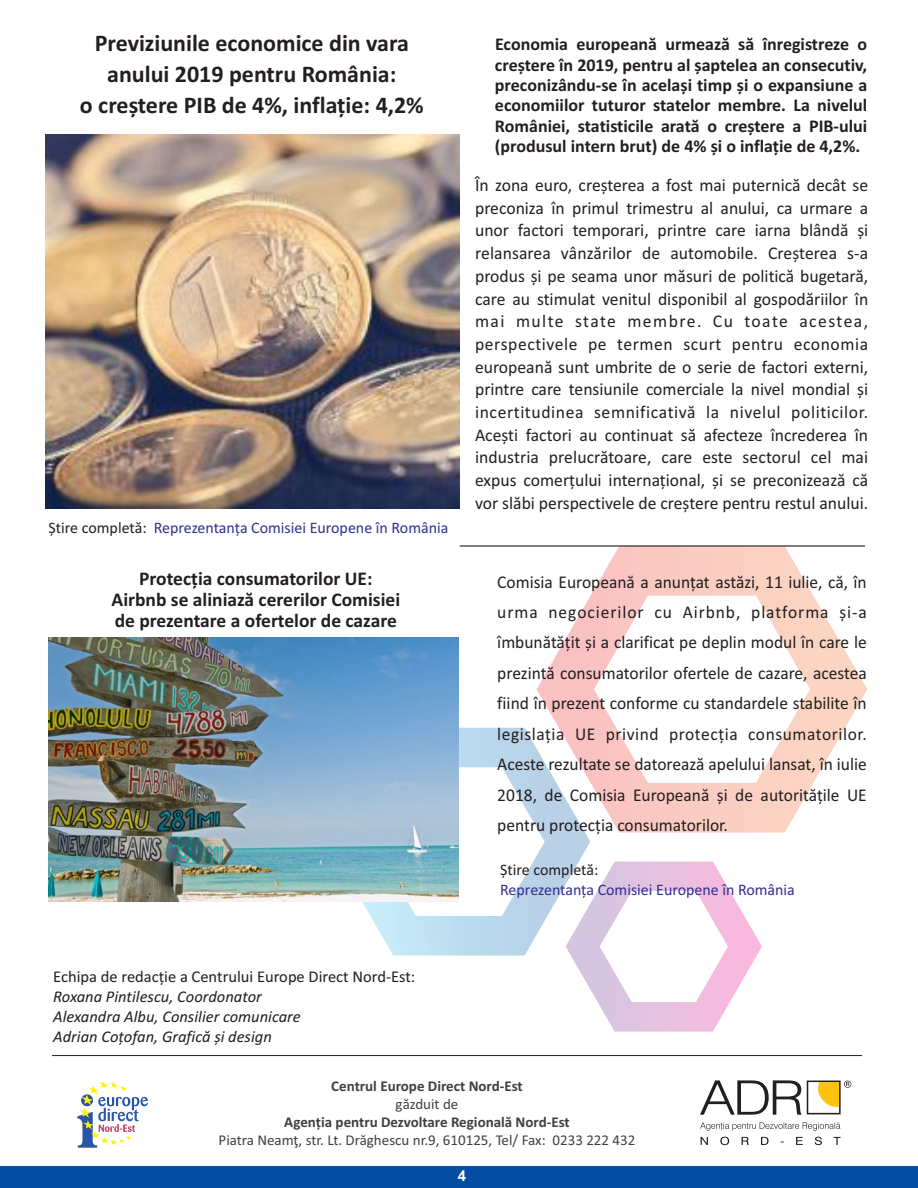
<style>
.page{position:relative;width:918px;height:1188px;background:#fff}
.page>*{position:absolute;margin:0;border:0;box-sizing:border-box;transform-origin:0 0}
.t1{font:700 24px/31.2px "Calibri";color:#231f20;text-align:center}
.t2{font:700 19.5px/21.1px "Calibri";color:#231f20;text-align:center}
.t3{font:18px/22.6px "Calibri";color:#231f20;text-align:justify}
.t4{font:700 18px/20.4px "Calibri";color:#231f20;text-align:justify}
.t5{font:italic 16.5px/20.1px "Calibri";color:#231f20}
.t6{font:16.5px "Calibri";color:#231f20}
.t7{font:16.05px "Calibri";color:#2e3092}
.t8{font:16.05px "Calibri";color:#231f20}
.t9{font:700 15px "Calibri";color:#404041}
.t10{font:15px "Calibri";color:#404041}
.t11{font:700 15px "Arial";color:#fff}
.s1{color:#231f20}
</style>
<div class="page">
<svg style="left:537px;top:546px;width:330px;height:287px"></svg>
<svg style="left:328px;top:728px;width:262px;height:228px"></svg>
<svg style="left:566px;top:861px;width:196px;height:171px"></svg>
<div style="left:0;top:1166px;width:918px;height:22px;background:#034da2"></div>
<hr style="left:52px;top:1055px;width:810px;height:1px;background:#231f20">
<svg style="left:701px;top:1137px;width:140px;height:8px"></svg>
<svg style="left:700px;top:1122px;width:140px;height:9px"></svg>
<svg style="left:700px;top:1080px;width:151px;height:35px"></svg>
<svg style="left:77px;top:1081px;width:71px;height:67px"></svg>
<img style="left:45px;top:134px;width:414px;height:375px">
<img style="left:49px;top:638px;width:410px;height:263px">
<hr style="left:460px;top:546px;width:405px;height:1px;background:#231f20">
<h1 class="t1" style="left:80px;top:30px;width:345px">Previziunile economice din vara anului 2019 pentru România:<br>o creștere PIB de 4%, inflație: 4,2%</h1>
<p class="t7" style="left:49px;top:521px;width:401px"><span class="s1">Știre completă:</span> Reprezentanța Comisiei Europene în România</p>
<p class="t4" style="left:495px;top:36px;width:374px">Economia europeană urmează să înregistreze o creștere în 2019, pentru al șaptelea an consecutiv, preconizându-se în același timp și o expansiune a economiilor tuturor statelor membre. La nivelul României, statisticile arată o creștere a PIB-ului (produsul intern brut) de 4% și o inflație de 4,2%.</p>
<p class="t3" style="left:475px;top:175px;width:395px">În zona euro, creșterea a fost mai puternică decât se preconiza în primul trimestru al anului, ca urmare a unor factori temporari, printre care iarna blândă și relansarea vânzărilor de automobile. Creșterea s-a produs și pe seama unor măsuri de politică bugetară, care au stimulat venitul disponibil al gospodăriilor în mai multe state membre. Cu toate acestea, perspectivele pe termen scurt pentru economia europeană sunt umbrite de o serie de factori externi, printre care tensiunile comerciale la nivel mondial și incertitudinea semnificativă la nivelul politicilor.<br>Acești factori au continuat să afecteze încrederea în industria prelucrătoare, care este sectorul cel mai expus comerțului internațional, și se preconizează că vor slăbi perspectivele de creștere pentru restul anului.</p>
<p class="t2" style="left:112px;top:569px;width:290px">Protecția consumatorilor UE:<br>Airbnb se aliniază cererilor Comisiei de prezentare a ofertelor de cazare</p>
<p class="t3" style="left:497px;top:568px;width:371px;line-height:30.5px">Comisia Europeană a anunțat astăzi, 11 iulie, că, în urma negocierilor cu Airbnb, platforma și-a îmbunătățit și a clarificat pe deplin modul în care le prezintă consumatorilor ofertele de cazare, acestea fiind în prezent conforme cu standardele stabilite în legislația UE privind protecția consumatorilor.<br>Aceste rezultate se datorează apelului lansat, în iulie 2018, de Comisia Europeană și de autoritățile UE pentru protecția consumatorilor.</p>
<p class="t8" style="left:500px;top:863px;width:100px">Știre completă:</p>
<p class="t7" style="left:500px;top:883px;width:296px">Reprezentanța Comisiei Europene în România</p>
<p class="t6" style="left:53px;top:969px;width:364px">Echipa de redacție a Centrului Europe Direct Nord-Est:</p>
<p class="t5" style="left:53px;top:988px;width:249px">Roxana Pintilescu, Coordonator<br>Alexandra Albu, Consilier comunicare<br>Adrian Coțofan, Grafică și design</p>
<p class="t9" style="left:331px;top:1079px;width:193px">Centrul Europe Direct Nord-Est</p>
<p class="t10" style="left:396px;top:1098px;width:64px">găzduit de</p>
<p class="t9" style="left:284px;top:1116px;width:287px">Agenția pentru Dezvoltare Regională Nord-Est</p>
<p class="t10" style="left:219px;top:1134px;width:418px">Piatra Neamţ, str. Lt. Drăghescu nr.9, 610125, Tel/ Fax: 0233 222 432</p>
<p class="t11" style="left:458px;top:1170px;width:10px">4</p>
</div>
